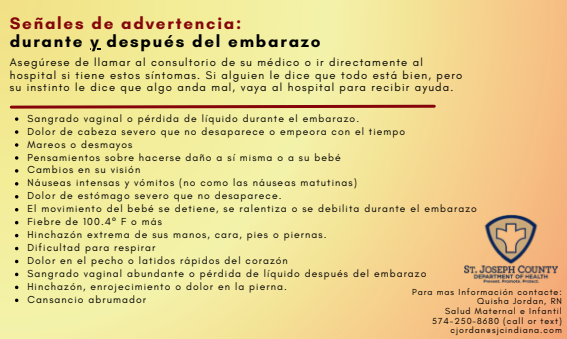
<style>
.page{position:relative;width:567px;height:339px;background:#fff}
.page>*{position:absolute;margin:0;border:0;box-sizing:border-box;transform-origin:0 0}
.t1{font:700 17.2px "Glacial Indifference";letter-spacing:.105em;color:#000}
.t2{font:700 17.2px "Glacial Indifference";letter-spacing:.105em;color:#85050a}
.t3{font:11.2px/12.4px "Glacial Indifference";letter-spacing:.105em;color:#000}
.t4{font:10.4px/12.8px "Glacial Indifference";letter-spacing:.105em;color:#000}
.t5{font:8.8px/9.6px "Glacial Indifference";letter-spacing:.105em;color:#000;text-align:right}
.s1{font-family:"Noto Sans"}
</style>
<div class="page">
<img style="left:0;top:0;width:567px;height:339px">
<svg style="left:15px;top:117px;width:3px;height:4px"></svg>
<svg style="left:15px;top:130px;width:3px;height:4px"></svg>
<svg style="left:15px;top:143px;width:3px;height:4px"></svg>
<svg style="left:15px;top:156px;width:3px;height:4px"></svg>
<svg style="left:15px;top:169px;width:3px;height:4px"></svg>
<svg style="left:15px;top:182px;width:3px;height:4px"></svg>
<svg style="left:15px;top:195px;width:3px;height:4px"></svg>
<svg style="left:11px;top:105px;width:423px;height:4px;background:#a1402f"></svg>
<img style="left:464px;top:214px;width:93px;height:69px">
<h1 class="t2" style="left:10px;top:12px;width:233px">Señales de advertencia:</h1>
<h1 class="t1" style="left:10px;top:31px;width:312px">durante y después del embarazo</h1>
<p class="t3" style="left:10px;top:57px;width:454px">Asegúrese de llamar al consultorio de su médico o ir directamente al hospital si tiene estos síntomas. Si alguien le dice que todo está bien, pero su instinto le dice que algo anda mal, vaya al hospital para recibir ayuda.</p>
<p class="t4" style="left:27px;top:112px;width:451px">Sangrado vaginal o pérdida de líquido durante el embarazo.<br>Dolor de cabeza severo que no desaparece o empeora con el tiempo<br>Mareos o desmayos<br>Pensamientos sobre hacerse daño a sí misma o a su bebé<br>Cambios en su visión<br>Náuseas intensas y vómitos (no como las náuseas matutinas)<br>Dolor de estómago severo que no desaparece.<br>El movimiento del bebé se detiene, se ralentiza o se debilita durante el embarazo Fiebre de 100.4<span class="s1">º</span> F o más<br>Hinchazón extrema de sus manos, cara, pies o piernas.<br>Dificultad para respirar<br>Dolor en el pecho o latidos rápidos del corazón<br>Sangrado vaginal abundante o pérdida de líquido después del embarazo Hinchazón, enrojecimiento o dolor en la pierna.<br>Cansancio abrumador</p>
<p class="t5" style="left:412px;top:287px;width:151px">Para mas Información contacte:<br>Quisha Jordan, RN<br>Salud Maternal e Infantil<br>574-250-8680 (call or text) cjordan@sjcindiana.com</p>
</div>
